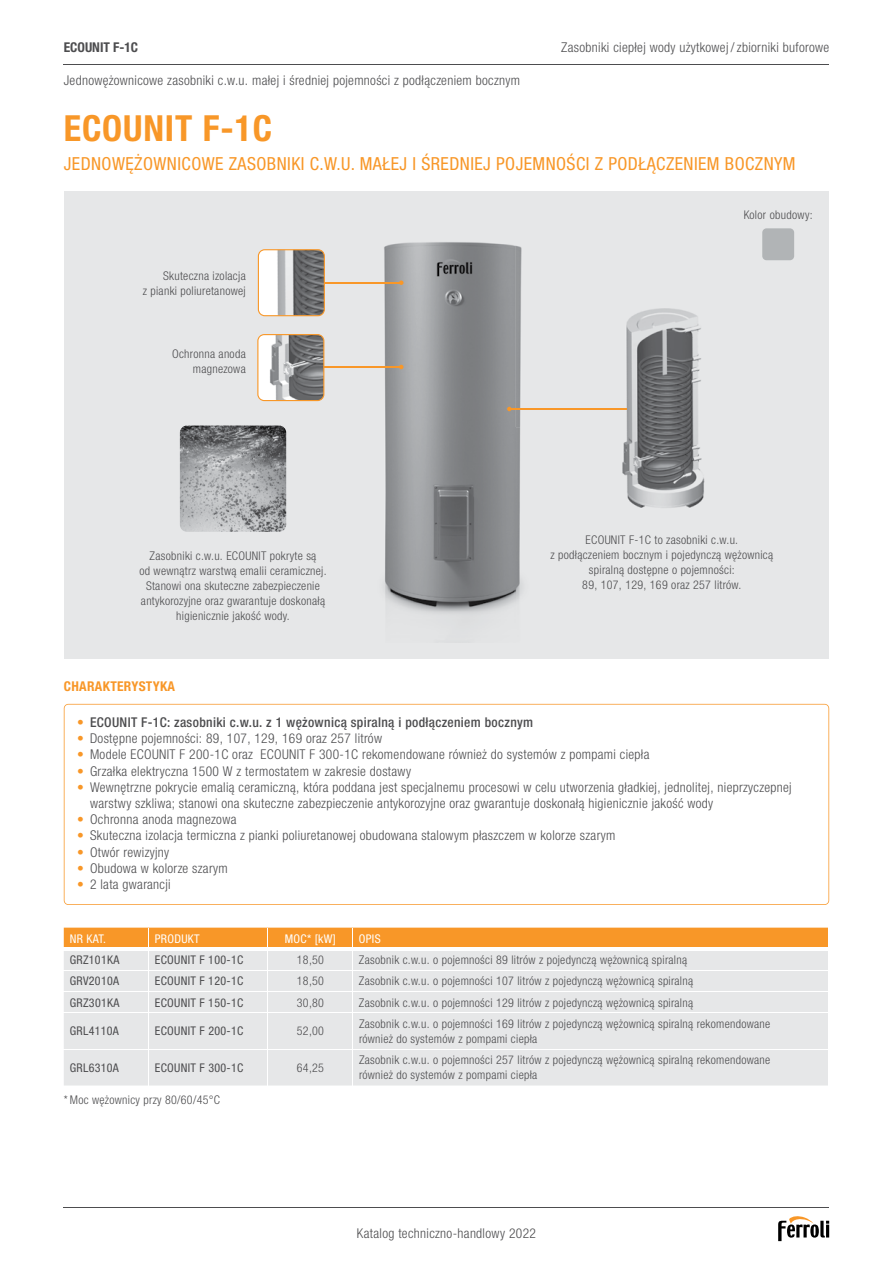
<style>
.page{position:relative;width:893px;height:1263px;background:#fff}
.page>*{position:absolute;margin:0;border:0;box-sizing:border-box;transform-origin:0 0}
.t1{font:700 condensed 36px "Helvetica Neue LTW1 G";letter-spacing:.025em;color:#f89728}
.t2{font:condensed 18px "Helvetica Neue LTW1 G";letter-spacing:.025em;color:#f89728}
.t3{font:300 condensed 13.5px/16.2px "Helvetica Neue LTW1 G";letter-spacing:.025em;color:#4d4d4f}
.t4{font:500 condensed 13.5px "Helvetica Neue LTW1 G";letter-spacing:.025em;color:#4d4d4f}
.t5{font:700 condensed 13.5px "Helvetica Neue LTW1 G";letter-spacing:.025em;color:#f89728}
.t6{font:700 condensed 13.5px "Helvetica Neue LTW1 G";color:#4d4d4f}
.t7{font:300 condensed 12px/15px "Helvetica Neue LTW1 G";letter-spacing:.025em;color:#4d4d4f}
.t8{font:condensed 12px "Helvetica Neue LTW1 G";letter-spacing:.025em;color:#4d4d4f}
.t9{font:condensed 12px "Helvetica Neue LTW1 G";letter-spacing:.025em;color:#fff}
.s1{font-weight:300;color:#f89728}
.s2{color:#f89728}
</style>
<div class="page">
<div style="left:64px;top:191px;width:765px;height:468px;background:#e6e7e8"></div>
<div style="left:64px;top:1013px;width:764px;height:72px;background:#e6e7e8"></div>
<hr style="left:267px;top:1013px;width:1px;height:36px;background:#fff">
<hr style="left:353px;top:1013px;width:1px;height:36px;background:#fff">
<hr style="left:267px;top:1049px;width:1px;height:36px;background:#fff">
<hr style="left:353px;top:1049px;width:1px;height:36px;background:#fff">
<svg style="left:64px;top:928px;width:764px;height:84px;background:#ead4ba"></svg>
<hr style="left:148px;top:1013px;width:1px;height:36px;background:#fff">
<hr style="left:64px;top:1049px;width:85px;height:1px;background:#fff">
<hr style="left:149px;top:1049px;width:119px;height:1px;background:#fff">
<hr style="left:148px;top:1049px;width:1px;height:36px;background:#fff">
<hr style="left:353px;top:1049px;width:475px;height:1px;background:#fff">
<hr style="left:64px;top:947px;width:85px;height:3px;background:#fff">
<hr style="left:149px;top:947px;width:119px;height:3px;background:#fff">
<hr style="left:268px;top:947px;width:85px;height:3px;background:#fff">
<hr style="left:353px;top:947px;width:475px;height:3px;background:#fff">
<hr style="left:268px;top:1049px;width:85px;height:1px;background:#fff">
<hr style="left:64px;top:991px;width:85px;height:1px;background:#fff">
<hr style="left:149px;top:991px;width:119px;height:1px;background:#fff">
<hr style="left:268px;top:991px;width:85px;height:1px;background:#fff">
<hr style="left:353px;top:991px;width:475px;height:1px;background:#fff">
<hr style="left:64px;top:970px;width:85px;height:1px;background:#fff">
<hr style="left:149px;top:970px;width:119px;height:1px;background:#fff">
<hr style="left:268px;top:970px;width:85px;height:1px;background:#fff">
<hr style="left:353px;top:970px;width:475px;height:1px;background:#fff">
<hr style="left:64px;top:1207px;width:765px;height:1px;background:#4d4d4f">
<svg style="left:778px;top:1216px;width:51px;height:25px"></svg>
<hr style="left:64px;top:64px;width:765px;height:1px;background:#4d4d4f">
<svg style="left:64px;top:704px;width:765px;height:201px"></svg>
<img style="left:303px;top:242px;width:219px;height:374px">
<hr style="left:316px;top:366px;width:85px;height:2px;background:#f89728">
<svg style="left:399px;top:365px;width:4px;height:4px"></svg>
<img style="left:180px;top:425px;width:106px;height:107px">
<hr style="left:319px;top:282px;width:82px;height:1px;background:#f89728">
<svg style="left:399px;top:280px;width:4px;height:5px"></svg>
<svg style="left:258px;top:249px;width:67px;height:67px;background:#afaaa5"></svg>
<svg style="left:257px;top:334px;width:67px;height:67px;background:#a8a49f"></svg>
<img style="left:622px;top:308px;width:83px;height:200px">
<hr style="left:509px;top:408px;width:118px;height:2px;background:#f89728">
<svg style="left:507px;top:407px;width:5px;height:4px"></svg>
<div style="left:762px;top:228px;width:32px;height:32px;background:#b1b4b6;border-radius:4px"></div>
<p class="t6" style="left:64px;top:39px;width:76px">ECOUNIT F-1C</p>
<p class="t3" style="left:64px;top:72px;width:458px">Jednowężownicowe zasobniki c.w.u. małej i średniej pojemności z podłączeniem bocznym</p>
<h1 class="t1" style="left:64px;top:106px;width:210px">ECOUNIT F-1C</h1>
<p class="t3" style="left:561px;top:39px;width:269px">Zasobniki ciepłej wody użytkowej / zbiorniki buforowe</p>
<h2 class="t2" style="left:64px;top:153px;width:733px">JEDNOWĘŻOWNICOWE ZASOBNIKI C.W.U. MAŁEJ I ŚREDNIEJ POJEMNOŚCI Z PODŁĄCZENIEM BOCZNYM</h2>
<p class="t7" style="left:143px;top:268px;width:104px;text-align:right">Skuteczna izolacja<br>z pianki poliuretanowej</p>
<p class="t7" style="left:172px;top:346px;width:75px;text-align:right">Ochronna anoda magnezowa</p>
<p class="t7" style="left:139px;top:548px;width:189px;text-align:center">Zasobniki c.w.u. ECOUNIT pokryte są<br>od wewnątrz warstwą emalii ceramicznej.<br>Stanowi ona skuteczne zabezpieczenie antykorozyjne oraz gwarantuje doskonałą higienicznie jakość wody.</p>
<p class="t7" style="left:744px;top:207px;width:70px">Kolor obudowy:</p>
<p class="t7" style="left:550px;top:532px;width:224px;text-align:center">ECOUNIT F-1C to zasobniki c.w.u.<br>z podłączeniem bocznym i pojedynczą wężownicą spiralną dostępne o pojemności:<br>89, 107, 129, 169 oraz 257 litrów.</p>
<p class="t5" style="left:64px;top:678px;width:113px">CHARAKTERYSTYKA</p>
<p class="t4" style="left:77px;top:714px;width:457px"><span class="s1">•</span> ECOUNIT F-1C: zasobniki c.w.u. z 1 wężownicą spiralną i podłączeniem bocznym</p>
<p class="t3" style="left:77px;top:730px;width:306px"><span class="s2">•</span> Dostępne pojemności: 89, 107, 129, 169 oraz 257 litrów</p>
<p class="t3" style="left:77px;top:747px;width:574px"><span class="s2">•</span> Modele ECOUNIT F 200-1C oraz ECOUNIT F 300-1C rekomendowane również do systemów z pompami ciepła</p>
<p class="t3" style="left:77px;top:763px;width:335px"><span class="s2">•</span> Grzałka elektryczna 1500 W z termostatem w zakresie dostawy</p>
<p class="t3" style="left:90px;top:779px;width:703px;text-indent:-13px"><span class="s2">•</span> Wewnętrzne pokrycie emalią ceramiczną, która poddana jest specjalnemu procesowi w celu utworzenia gładkiej, jednolitej, nieprzyczepnej warstwy szkliwa; stanowi ona skuteczne zabezpieczenie antykorozyjne oraz gwarantuje doskonałą higienicznie jakość wody</p>
<p class="t3" style="left:77px;top:811px;width:161px"><span class="s2">•</span> Ochronna anoda magnezowa</p>
<p class="t3" style="left:77px;top:828px;width:540px"><span class="s2">•</span> Skuteczna izolacja termiczna z pianki poliuretanowej obudowana stalowym płaszczem w kolorze szarym</p>
<p class="t3" style="left:77px;top:844px;width:93px"><span class="s2">•</span> Otwór rewizyjny</p>
<p class="t3" style="left:77px;top:860px;width:152px"><span class="s2">•</span> Obudowa w kolorze szarym</p>
<p class="t3" style="left:77px;top:876px;width:95px"><span class="s2">•</span> 2 lata gwarancji</p>
<p class="t9" style="left:70px;top:931px;width:38px">NR KAT.</p>
<p class="t9" style="left:155px;top:931px;width:46px">PRODUKT</p>
<p class="t9" style="left:285px;top:931px;width:53px">MOC* [kW]</p>
<p class="t9" style="left:359px;top:931px;width:23px">OPIS</p>
<p class="t8" style="left:70px;top:952px;width:51px">GRZ101KA</p>
<p class="t8" style="left:155px;top:952px;width:90px">ECOUNIT F 100-1C</p>
<p class="t7" style="left:297px;top:952px;width:29px">18,50</p>
<p class="t7" style="left:359px;top:952px;width:330px">Zasobnik c.w.u. o pojemności 89 litrów z pojedynczą wężownicą spiralną</p>
<p class="t8" style="left:70px;top:974px;width:51px">GRV2010A</p>
<p class="t8" style="left:155px;top:974px;width:90px">ECOUNIT F 120-1C</p>
<p class="t7" style="left:297px;top:973px;width:29px">18,50</p>
<p class="t7" style="left:359px;top:973px;width:336px">Zasobnik c.w.u. o pojemności 107 litrów z pojedynczą wężownicą spiralną</p>
<p class="t8" style="left:70px;top:995px;width:51px">GRZ301KA</p>
<p class="t8" style="left:155px;top:995px;width:90px">ECOUNIT F 150-1C</p>
<p class="t7" style="left:297px;top:995px;width:29px">30,80</p>
<p class="t7" style="left:359px;top:995px;width:336px">Zasobnik c.w.u. o pojemności 129 litrów z pojedynczą wężownicą spiralną</p>
<p class="t8" style="left:70px;top:1024px;width:51px">GRL4110A</p>
<p class="t8" style="left:155px;top:1024px;width:90px">ECOUNIT F 200-1C</p>
<p class="t7" style="left:297px;top:1024px;width:29px">52,00</p>
<p class="t7" style="left:359px;top:1016px;width:413px">Zasobnik c.w.u. o pojemności 169 litrów z pojedynczą wężownicą spiralną rekomendowane również do systemów z pompami ciepła</p>
<p class="t8" style="left:70px;top:1060px;width:51px">GRL6310A</p>
<p class="t8" style="left:155px;top:1060px;width:90px">ECOUNIT F 300-1C</p>
<p class="t7" style="left:297px;top:1060px;width:29px">64,25</p>
<p class="t7" style="left:359px;top:1052px;width:413px">Zasobnik c.w.u. o pojemności 257 litrów z pojedynczą wężownicą spiralną rekomendowane również do systemów z pompami ciepła</p>
<p class="t7" style="left:64px;top:1092px;width:158px">* Moc wężownicy przy 80/60/45°C</p>
<p class="t3" style="left:357px;top:1225px;width:181px">Katalog techniczno-handlowy 2022</p>
</div>
